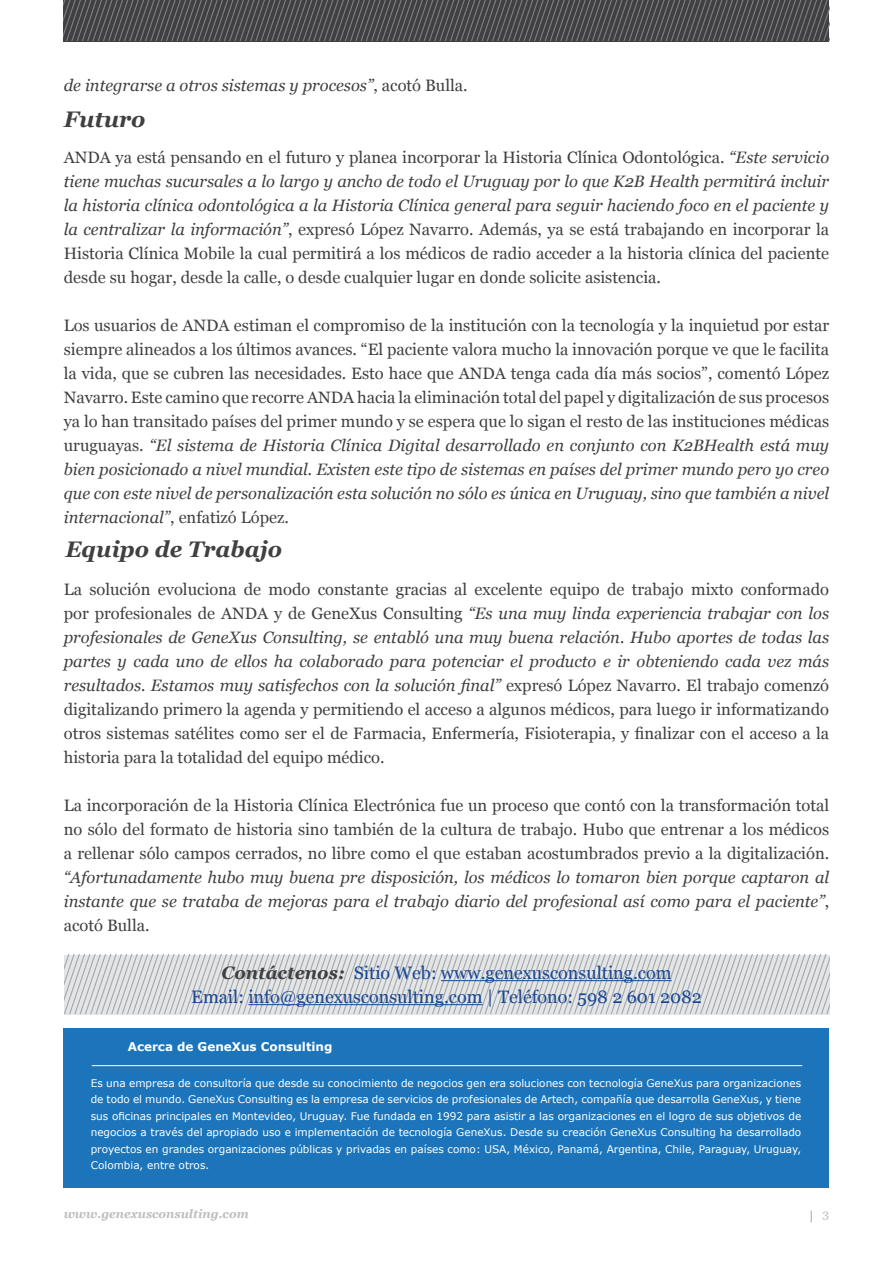
<style>
.page{position:relative;width:893px;height:1263px;background:#fff}
.page>*{position:absolute;margin:0;border:0;box-sizing:border-box;transform-origin:0 0}
.t1{font:italic 700 22.5px "Georgia";color:#404042}
.t2{font:18px/24px "Georgia";color:#194696;text-align:center}
.t3{font:16.5px/24px "Georgia";color:#404042;text-align:justify}
.t4{font:italic 16.5px/24px "Georgia";color:#404042;text-align:justify}
.t5{font:italic 700 12px "Georgia";color:#bcbec0}
.t6{font:700 12px "Verdana";color:#fff}
.t7{font:12px "Georgia";color:#bcbec0}
.t8{font:10.5px/16.5px "Verdana";color:#fff;text-align:justify}
.s1{font-style:normal}
.s2{font-style:italic}
.s3{font-weight:700;font-style:italic;color:#404042}
</style>
<div class="page">
<svg style="left:811px;top:1210px;width:1px;height:12px"></svg>
<div style="left:64px;top:1028px;width:765px;height:160px;background:#1c75ba"></div>
<hr style="left:92px;top:1065px;width:710px;height:1px;background:#fff">
<svg style="left:64px;top:1013px;width:765px;height:2px;background:#dbdedf"></svg>
<svg style="left:64px;top:955px;width:765px;height:58px;background:#d4d7d8"></svg>
<hr style="left:441px;top:980px;width:231px;height:1px;background:#194696">
<hr style="left:248px;top:1004px;width:235px;height:1px;background:#194696">
<svg style="left:64px;top:0;width:765px;height:41px;background:#4e4e50"></svg>
<p class="t4" style="left:64px;top:73px;width:405px">de integrarse a otros sistemas y procesos”<span class="s1">, acotó Bulla.</span></p>
<h1 class="t1" style="left:64px;top:104px;width:83px">Futuro</h1>
<p class="t3" style="left:64px;top:145px;width:767px">ANDA ya está pensando en el futuro y planea incorporar la Historia Clínica Odontológica. <span class="s2">“Este servicio tiene muchas sucursales a lo largo y ancho de todo el Uruguay por lo que K2B Health permitirá incluir la historia clínica odontológica a la Historia Clínica general para seguir haciendo foco en el paciente y la centralizar la información”</span>, expresó López Navarro. Además, ya se está trabajando en incorporar la Historia Clínica Mobile la cual permitirá a los médicos de radio acceder a la historia clínica del paciente desde su hogar, desde la calle, o desde cualquier lugar en donde solicite asistencia.</p>
<p class="t3" style="left:64px;top:313px;width:767px">Los usuarios de ANDA estiman el compromiso de la institución con la tecnología y la inquietud por estar siempre alineados a los últimos avances. “El paciente valora mucho la innovación porque ve que le facilita la vida, que se cubren las necesidades. Esto hace que ANDA tenga cada día más socios”, comentó López Navarro. Este camino que recorre ANDA hacia la eliminación total del papel y digitalización de sus procesos ya lo han transitado países del primer mundo y se espera que lo sigan el resto de las instituciones médicas uruguayas. <span class="s2">“El sistema de Historia Clínica Digital desarrollado en conjunto con K2BHealth está muy bien posicionado a nivel mundial. Existen este tipo de sistemas en países del primer mundo pero yo creo que con este nivel de personalización esta solución no sólo es única en Uruguay, sino que también a nivel internacional”</span>, enfatizó López.</p>
<h1 class="t1" style="left:65px;top:535px;width:218px">Equipo de Trabajo</h1>
<p class="t3" style="left:64px;top:577px;width:767px">La solución evoluciona de modo constante gracias al excelente equipo de trabajo mixto conformado por profesionales de ANDA y de GeneXus Consulting <span class="s2">“Es una muy linda experiencia trabajar con los profesionales de GeneXus Consulting, se entabló una muy buena relación. Hubo aportes de todas las partes y cada uno de ellos ha colaborado para potenciar el producto e ir obteniendo cada vez más resultados. Estamos muy satisfechos con la solución final”</span> expresó López Navarro. El trabajo comenzó digitalizando primero la agenda y permitiendo el acceso a algunos médicos, para luego ir informatizando otros sistemas satélites como ser el de Farmacia, Enfermería, Fisioterapia, y finalizar con el acceso a la historia para la totalidad del equipo médico.</p>
<p class="t3" style="left:64px;top:793px;width:767px">La incorporación de la Historia Clínica Electrónica fue un proceso que contó con la transformación total no sólo del formato de historia sino también de la cultura de trabajo. Hubo que entrenar a los médicos a rellenar sólo campos cerrados, no libre como el que estaban acostumbrados previo a la digitalización.</p>
<p class="t4" style="left:64px;top:865px;width:767px">“Afortunadamente hubo muy buena pre disposición, los médicos lo tomaron bien porque captaron al instante que se trataba de mejoras para el trabajo diario del profesional así como para el paciente”<span class="s1">, acotó Bulla.</span></p>
<p class="t2" style="left:191px;top:961px;width:512px"><span class="s3">Contáctenos:</span> Sitio Web: www.genexusconsulting.com<br>Email: info@genexusconsulting.com | Teléfono: 598 2 601 2082</p>
<p class="t6" style="left:128px;top:1038px;width:206px">Acerca de GeneXus Consulting</p>
<p class="t8" style="left:91px;top:1075px;width:712px">Es una empresa de consultoría que desde su conocimiento de negocios gen era soluciones con tecnología GeneXus para organizaciones de todo el mundo. GeneXus Consulting es la empresa de servicios de profesionales de Artech, compañía que desarrolla GeneXus, y tiene sus oficinas principales en Montevideo, Uruguay. Fue fundada en 1992 para asistir a las organizaciones en el logro de sus objetivos de negocios a través del apropiado uso e implementación de tecnología GeneXus. Desde su creación GeneXus Consulting ha desarrollado proyectos en grandes organizaciones públicas y privadas en países como: USA, México, Panamá, Argentina, Chile, Paraguay, Uruguay, Colombia, entre otros.</p>
<p class="t5" style="left:64px;top:1206px;width:186px">www.genexusconsulting.com</p>
<p class="t7" style="left:823px;top:1207px;width:8px">3</p>
</div>
